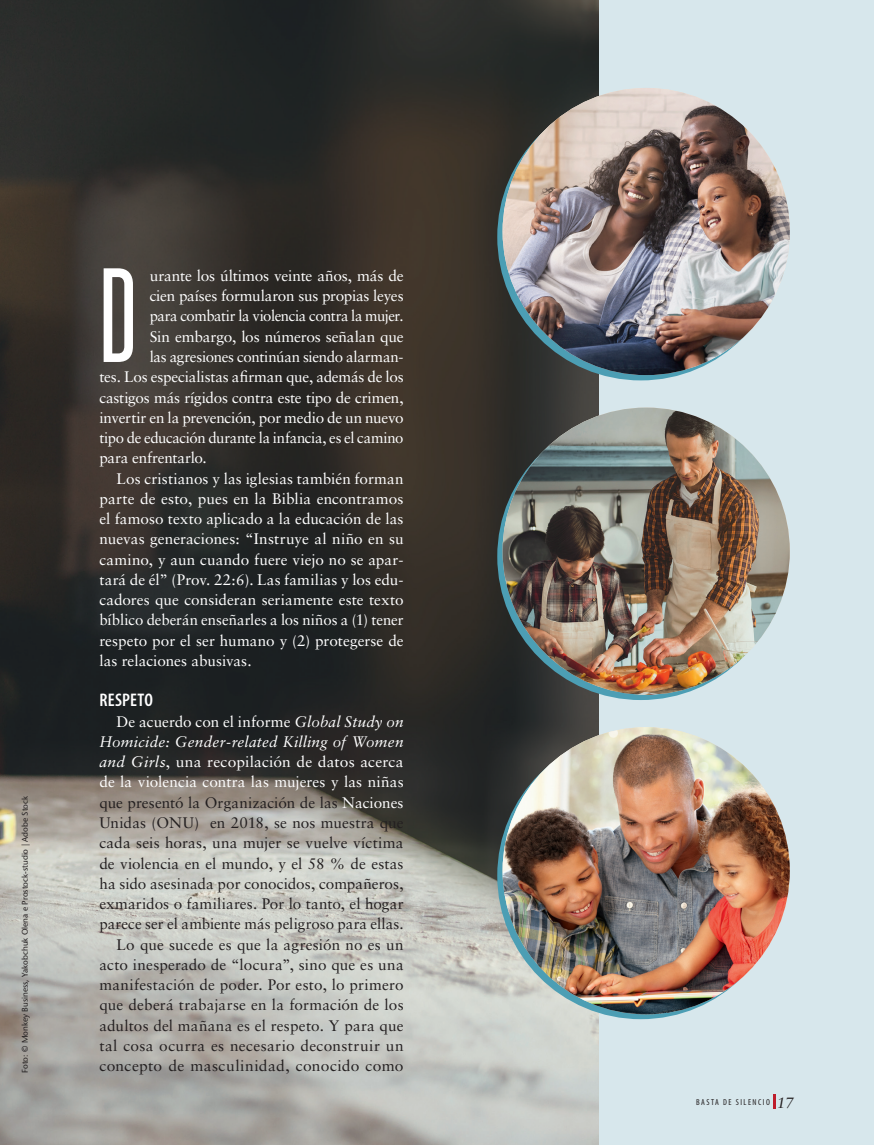
<style>
.page{position:relative;width:874px;height:1145px;background:#fff}
.page>*{position:absolute;margin:0;border:0;box-sizing:border-box;transform-origin:0 0}
.t1{font:113.7px "Steelfish Rg";color:#fff}
.t2{font:600 condensed 18.3px "Myriad Pro";letter-spacing:.01em;color:#fff}
.t3{font:15.3px "Sabon LT Std";letter-spacing:-.005em;color:#fff}
.t4{font:15.3px/20.2px "Sabon LT Std";letter-spacing:.01em;color:#231f20;text-align:right}
.t5{font:15.3px "Sabon LT Std";letter-spacing:-.03em;color:#fff}
.t6{font:condensed 8.7px "Myriad Pro";letter-spacing:.17em;color:#231f20}
.t7{font:500 8.25px "Stone Sans Std";color:#231f20}
.s1{color:#fff}
.s2{font-style:italic;color:#fff}
.s3{font-family:"Sabon LT Std";font-style:italic;font-stretch:normal;font-size:15px}
</style>
<div class="page">
<img style="left:0;top:0;width:599px;height:1144px">
<div style="left:599px;top:0;width:274px;height:1144px;background:#d7e7ec"></div>
<div style="left:497px;top:93px;width:287px;height:287px;background:#4c9eb4;border-radius:50%"></div>
<svg style="left:497px;top:413px;width:287px;height:287px;background:#5298a9"></svg>
<svg style="left:497px;top:732px;width:287px;height:287px;background:#509aae"></svg>
<svg style="left:773px;top:1094px;width:2px;height:14px"></svg>
<img style="left:502px;top:407px;width:287px;height:287px;border-radius:144px">
<img style="left:502px;top:88px;width:287px;height:287px;border-radius:144px">
<img style="left:502px;top:727px;width:287px;height:287px;border-radius:144px">
<p class="t7" style="left:20px;top:1072px;width:278px;rotate:-90deg">Foto: © Monkey Business, Yakobchuk Olena e Prostock-studio | Adobe Stock</p>
<h1 class="t1" style="left:99px;top:246px;width:39px">D</h1>
<p class="t3" style="left:150px;top:266px;width:255px">urante los últimos veinte años, más de</p>
<p class="t3" style="left:150px;top:287px;width:255px">cien países formularon sus propias leyes</p>
<p class="t5" style="left:150px;top:307px;width:255px">para combatir la violencia contra la mujer.</p>
<p class="t3" style="left:150px;top:327px;width:255px">Sin embargo, los números señalan que</p>
<p class="t3" style="left:150px;top:347px;width:255px">las agresiones continúan siendo alarman-</p>
<p class="t3" style="left:99px;top:368px;width:306px">tes. Los especialistas afirman que, además de los</p>
<p class="t3" style="left:99px;top:388px;width:306px">castigos más rígidos contra este tipo de crimen,</p>
<p class="t3" style="left:99px;top:408px;width:305px">invertir en la prevención, por medio de un nuevo</p>
<p class="t3" style="left:99px;top:428px;width:305px">tipo de educación durante la infancia, es el camino</p>
<p class="t3" style="left:99px;top:449px;width:109px">para enfrentarlo.</p>
<p class="t3" style="left:116px;top:469px;width:289px">Los cristianos y las iglesias también forman</p>
<p class="t3" style="left:99px;top:489px;width:305px">parte de esto, pues en la Biblia encontramos</p>
<p class="t3" style="left:99px;top:509px;width:305px">el famoso texto aplicado a la educación de las</p>
<p class="t3" style="left:99px;top:530px;width:306px">nuevas generaciones: “Instruye al niño en su</p>
<p class="t3" style="left:99px;top:550px;width:306px">camino, y aun cuando fuere viejo no se apar-</p>
<p class="t3" style="left:99px;top:570px;width:306px">tará de él” (Prov. 22:6). Las familias y los edu-</p>
<p class="t3" style="left:99px;top:590px;width:306px">cadores que consideran seriamente este texto</p>
<p class="t3" style="left:99px;top:611px;width:306px">bíblico deberán enseñarles a los niños a (1) tener</p>
<p class="t3" style="left:99px;top:631px;width:306px">respeto por el ser humano y (2) protegerse de</p>
<p class="t3" style="left:99px;top:651px;width:154px">las relaciones abusivas.</p>
<p class="t2" style="left:100px;top:689px;width:55px">RESPETO</p>
<p class="t4" style="left:99px;top:711px;width:306px"><span class="s1">De acuerdo con el informe</span> <span class="s2">Global Study on Homicide: Gender-related Killing of Women and Girls</span><span class="s1">, una recopilación de datos acerca de la violencia contra las mujeres y las niñas </span>que presentó la Organización de las <span class="s1">Naciones </span>Unidas (ONU) en 2018, se nos muestra que cada seis horas, una mujer se vuelve víctima de violencia en el mundo, y el 58 % de estas ha sido asesinada por conocidos, compañeros, exmaridos o familiares. Por lo tanto, el hogar parece ser el ambiente más peligroso para ellas.<br>Lo que sucede es que la agresión no es un acto inesperado de “locura”, sino que es una manifestación de poder. Por esto, lo primero que deberá trabajarse en la formación de los adultos del mañana es el respeto. Y para que tal cosa ocurra es necesario deconstruir un concepto de masculinidad, conocido como</p>
<p class="t6" style="left:695px;top:1096px;width:99px">BASTA DE SILENCIO <span class="s3">17</span></p>
</div>
